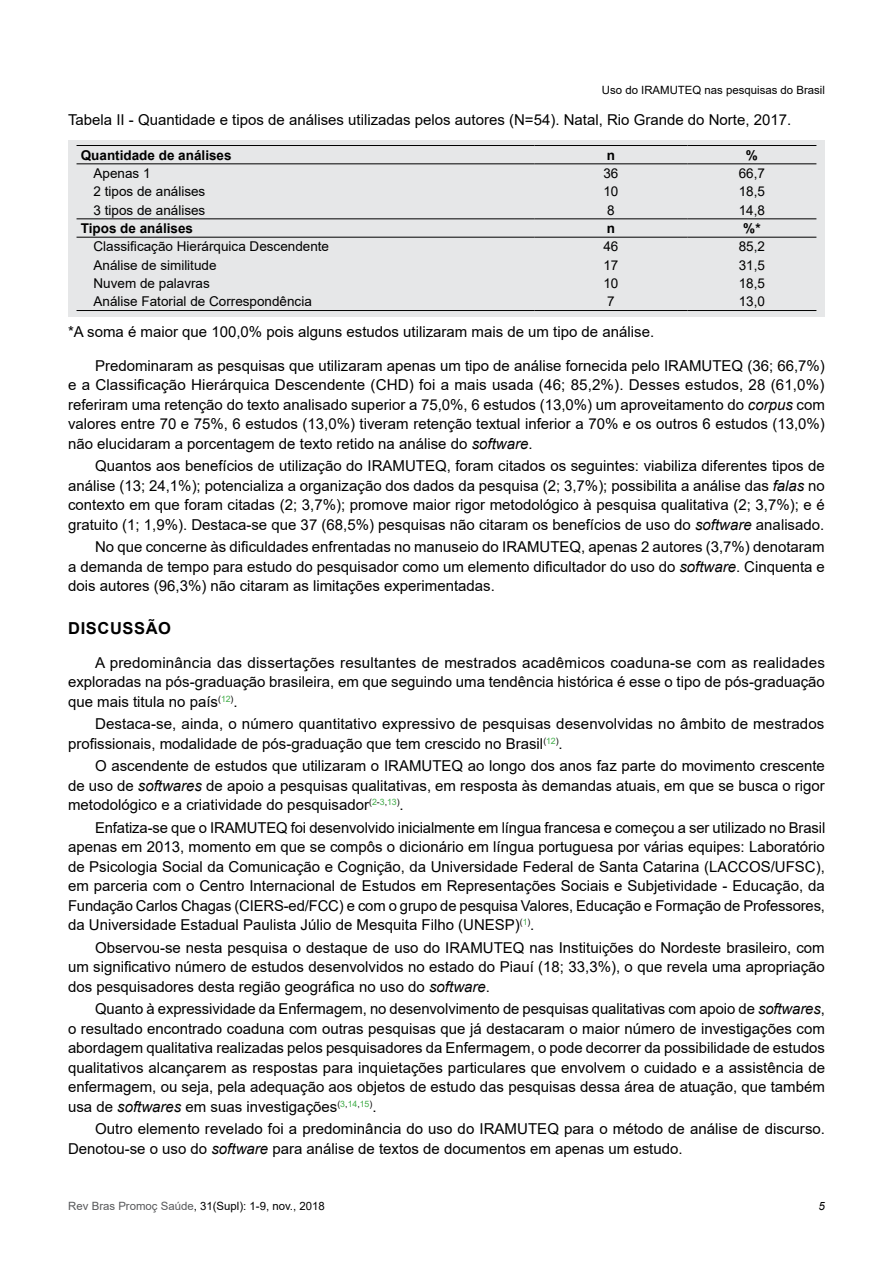
<style>
.page{position:relative;width:893px;height:1263px;background:#fff}
.page>*{position:absolute;margin:0;border:0;box-sizing:border-box;transform-origin:0 0}
.Subtitulo_01{font:700 16.5px "Arial";letter-spacing:.035em;color:#000}
.TEXTO{font:15px/19.5px "Arial";color:#000;text-align:justify}
.Tabela{font:15px "Arial";color:#000}
.TEXTO_TABELA{font:13.5px "Arial";color:#000}
.TEXTO_TABELA-2{font:700 13.5px "Arial";color:#000}
.t1{font:11.4px "Arial";color:#000}
.t2{font:italic 11.4px "Arial";color:#000}
.s1{font-style:italic}
.s2{color:#58595b}
</style>
<div class="page">
<div style="left:68px;top:140px;width:757px;height:177px;background:#e6e7e8"></div>
<hr style="left:77px;top:145px;width:457px;height:1px;background:#000">
<hr style="left:534px;top:145px;width:153px;height:1px;background:#000">
<hr style="left:687px;top:145px;width:129px;height:1px;background:#000">
<hr style="left:77px;top:163px;width:457px;height:1px;background:#000">
<hr style="left:534px;top:163px;width:153px;height:1px;background:#000">
<hr style="left:687px;top:163px;width:129px;height:1px;background:#000">
<hr style="left:77px;top:218px;width:457px;height:1px;background:#000">
<hr style="left:534px;top:218px;width:153px;height:1px;background:#000">
<hr style="left:687px;top:218px;width:129px;height:1px;background:#000">
<hr style="left:77px;top:237px;width:457px;height:1px;background:#000">
<hr style="left:534px;top:237px;width:153px;height:1px;background:#000">
<hr style="left:687px;top:237px;width:129px;height:1px;background:#000">
<hr style="left:77px;top:310px;width:457px;height:1px;background:#000">
<hr style="left:534px;top:310px;width:153px;height:1px;background:#000">
<hr style="left:687px;top:310px;width:129px;height:1px;background:#000">
<p class="t1" style="left:602px;top:82px;width:225px">Uso do IRAMUTEQ nas pesquisas do Brasil</p>
<p class="Tabela" style="left:68px;top:109px;width:725px">Tabela II - Quantidade e tipos de análises utilizadas pelos autores (N=54). Natal, Rio Grande do Norte, 2017.</p>
<p class="TEXTO_TABELA-2" style="left:81px;top:145px;width:152px">Quantidade de análises</p>
<p class="TEXTO_TABELA-2" style="left:607px;top:145px;width:10px">n</p>
<p class="TEXTO_TABELA-2" style="left:746px;top:145px;width:14px">%</p>
<p class="TEXTO_TABELA" style="left:94px;top:164px;width:59px">Apenas 1</p>
<p class="TEXTO_TABELA" style="left:603px;top:164px;width:17px">36</p>
<p class="TEXTO_TABELA" style="left:739px;top:164px;width:28px">66,7</p>
<p class="TEXTO_TABELA" style="left:94px;top:182px;width:113px">2 tipos de análises</p>
<p class="TEXTO_TABELA" style="left:603px;top:182px;width:17px">10</p>
<p class="TEXTO_TABELA" style="left:739px;top:182px;width:28px">18,5</p>
<p class="TEXTO_TABELA" style="left:94px;top:201px;width:113px">3 tipos de análises</p>
<p class="TEXTO_TABELA" style="left:607px;top:201px;width:9px">8</p>
<p class="TEXTO_TABELA" style="left:739px;top:201px;width:28px">14,8</p>
<p class="TEXTO_TABELA-2" style="left:81px;top:219px;width:114px">Tipos de análises</p>
<p class="TEXTO_TABELA-2" style="left:607px;top:219px;width:10px">n</p>
<p class="TEXTO_TABELA-2" style="left:743px;top:219px;width:19px">%*</p>
<p class="TEXTO_TABELA" style="left:94px;top:237px;width:237px">Classificação Hierárquica Descendente</p>
<p class="TEXTO_TABELA" style="left:603px;top:237px;width:17px">46</p>
<p class="TEXTO_TABELA" style="left:739px;top:237px;width:28px">85,2</p>
<p class="TEXTO_TABELA" style="left:94px;top:256px;width:125px">Análise de similitude</p>
<p class="TEXTO_TABELA" style="left:603px;top:256px;width:17px">17</p>
<p class="TEXTO_TABELA" style="left:739px;top:256px;width:28px">31,5</p>
<p class="TEXTO_TABELA" style="left:94px;top:274px;width:118px">Nuvem de palavras</p>
<p class="TEXTO_TABELA" style="left:603px;top:274px;width:17px">10</p>
<p class="TEXTO_TABELA" style="left:739px;top:274px;width:28px">18,5</p>
<p class="TEXTO_TABELA" style="left:94px;top:292px;width:220px">Análise Fatorial de Correspondência</p>
<p class="TEXTO_TABELA" style="left:607px;top:292px;width:9px">7</p>
<p class="TEXTO_TABELA" style="left:739px;top:292px;width:28px">13,0</p>
<p class="Tabela" style="left:68px;top:322px;width:588px">*A soma é maior que 100,0% pois alguns estudos utilizaram mais de um tipo de análise.</p>
<p class="TEXTO" style="left:68px;top:356px;width:758px;text-indent:27px">Predominaram as pesquisas que utilizaram apenas um tipo de análise fornecida pelo IRAMUTEQ (36; 66,7%) e a Classificação Hierárquica Descendente (CHD) foi a mais usada (46; 85,2%). Desses estudos, 28 (61,0%) referiram uma retenção do texto analisado superior a 75,0%, 6 estudos (13,0%) um aproveitamento do <span class="s1">corpus</span> com valores entre 70 e 75%, 6 estudos (13,0%) tiveram retenção textual inferior a 70% e os outros 6 estudos (13,0%) não elucidaram a porcentagem de texto retido na análise do <span class="s1">software</span>.</p>
<p class="TEXTO" style="left:68px;top:456px;width:758px;text-indent:27px">Quantos aos benefícios de utilização do IRAMUTEQ, foram citados os seguintes: viabiliza diferentes tipos de análise (13; 24,1%); potencializa a organização dos dados da pesquisa (2; 3,7%); possibilita a análise das <span class="s1">falas</span> no contexto em que foram citadas (2; 3,7%); promove maior rigor metodológico à pesquisa qualitativa (2; 3,7%); e é gratuito (1; 1,9%). Destaca-se que 37 (68,5%) pesquisas não citaram os benefícios de uso do <span class="s1">software</span> analisado.</p>
<p class="TEXTO" style="left:68px;top:537px;width:758px;text-indent:27px">No que concerne às dificuldades enfrentadas no manuseio do IRAMUTEQ, apenas 2 autores (3,7%) denotaram a demanda de tempo para estudo do pesquisador como um elemento dificultador do uso do <span class="s1">software</span>. Cinquenta e dois autores (96,3%) não citaram as limitações experimentadas.</p>
<p class="Subtitulo_01" style="left:68px;top:616px;width:104px">DISCUSSÃO</p>
<p class="TEXTO" style="left:68px;top:652px;width:758px;text-indent:27px">A predominância das dissertações resultantes de mestrados acadêmicos coaduna-se com as realidades exploradas na pós-graduação brasileira, em que seguindo uma tendência histórica é esse o tipo de pós-graduação que mais titula no país<sup>(</sup><sup>12</sup><sup>)</sup>.</p>
<p class="TEXTO" style="left:68px;top:714px;width:758px;text-indent:27px">Destaca-se, ainda, o número quantitativo expressivo de pesquisas desenvolvidas no âmbito de mestrados profissionais, modalidade de pós-graduação que tem crescido no Brasil<sup>(</sup><sup>12</sup><sup>)</sup>.</p>
<p class="TEXTO" style="left:68px;top:756px;width:758px;text-indent:27px">O ascendente de estudos que utilizaram o IRAMUTEQ ao longo dos anos faz parte do movimento crescente de uso de <span class="s1">softwares</span> de apoio a pesquisas qualitativas, em resposta às demandas atuais, em que se busca o rigor metodológico e a criatividade do pesquisador<sup>(</sup><sup>2</sup><sup>-</sup><sup>3</sup><sup>,</sup><sup>13</sup><sup>)</sup>.</p>
<p class="TEXTO" style="left:68px;top:817px;width:759px;text-indent:27px">Enfatiza-se que o IRAMUTEQ foi desenvolvido inicialmente em língua francesa e começou a ser utilizado no Brasil apenas em 2013, momento em que se compôs o dicionário em língua portuguesa por várias equipes: Laboratório de Psicologia Social da Comunicação e Cognição, da Universidade Federal de Santa Catarina (LACCOS/UFSC), em parceria com o Centro Internacional de Estudos em Representações Sociais e Subjetividade - Educação, da Fundação Carlos Chagas (CIERS-ed/FCC) e com o grupo de pesquisa Valores, Educação e Formação de Professores, da Universidade Estadual Paulista Júlio de Mesquita Filho (UNESP)<sup>(</sup><sup>1</sup><sup>)</sup>.</p>
<p class="TEXTO" style="left:68px;top:937px;width:758px;text-indent:27px">Observou-se nesta pesquisa o destaque de uso do IRAMUTEQ nas Instituições do Nordeste brasileiro, com um significativo número de estudos desenvolvidos no estado do Piauí (18; 33,3%), o que revela uma apropriação dos pesquisadores desta região geográfica no uso do <span class="s1">software</span>.</p>
<p class="TEXTO" style="left:68px;top:999px;width:759px;text-indent:27px">Quanto à expressividade da Enfermagem, no desenvolvimento de pesquisas qualitativas com apoio de <span class="s1">softwares</span>, o resultado encontrado coaduna com outras pesquisas que já destacaram o maior número de investigações com abordagem qualitativa realizadas pelos pesquisadores da Enfermagem, o pode decorrer da possibilidade de estudos qualitativos alcançarem as respostas para inquietações particulares que envolvem o cuidado e a assistência de enfermagem, ou seja, pela adequação aos objetos de estudo das pesquisas dessa área de atuação, que também usa de <span class="s1">softwares</span> em suas investigações<sup>(</sup><sup>3</sup><sup>,</sup><sup>14</sup><sup>,</sup><sup>15</sup><sup>)</sup>.</p>
<p class="TEXTO" style="left:68px;top:1119px;width:759px;text-indent:27px">Outro elemento revelado foi a predominância do uso do IRAMUTEQ para o método de análise de discurso.<br>Denotou-se o uso do <span class="s1">software</span> para análise de textos de documentos em apenas um estudo.</p>
<p class="t1" style="left:68px;top:1198px;width:258px"><span class="s2">Rev Bras Promoç Saúde</span>, 31(Supl): 1-9, nov., 2018</p>
<p class="t2" style="left:819px;top:1198px;width:8px">5</p>
</div>
